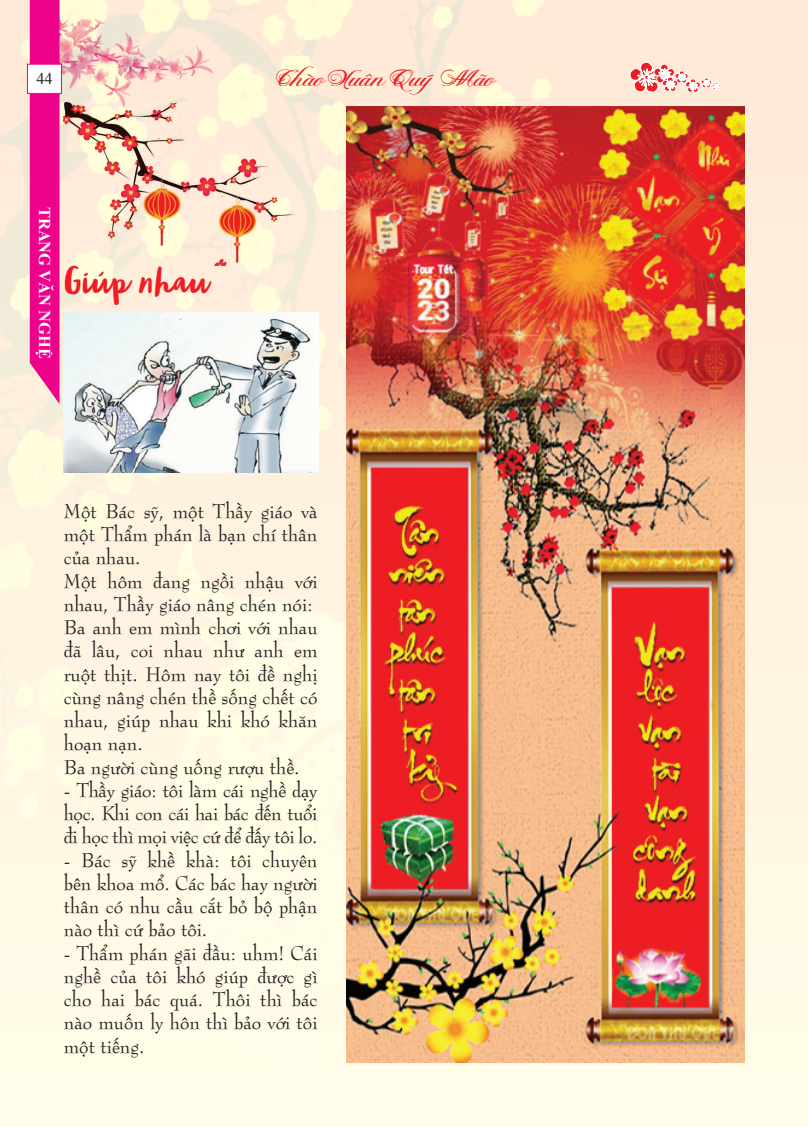
<style>
.page{position:relative;width:808px;height:1127px;background:#fff}
.page>*{position:absolute;margin:0;border:0;box-sizing:border-box;transform-origin:0 0}
.t1{font:30px "SVN Blog Script";color:#ee1d23}
.t2{font:italic 25.5px "UTM Novido";color:#ee1d23;scale:1.19 1}
.t3{font:19.5px/23.2px "UVN Bai Hoc";color:#231f20;text-align:justify}
.t4{font:700 16.5px "Times New Roman";color:#fff}
.t5{font:16.2px "Times New Roman";color:#231f20}
</style>
<div class="page">
<div style="left:0;top:0;width:808px;height:1127px;background:linear-gradient(to right,#fef8e3,#fff0dc)"></div>
<img style="left:60px;top:17px;width:170px;height:91px">
<div style="left:30px;top:0;width:30px;height:404px;background:#ed028c"></div>
<div style="left:27px;top:64px;width:34px;height:29px;background:#fff"></div>
<div style="left:27px;top:64px;width:35px;height:30px;border:1px solid #ed028c"></div>
<svg style="left:630px;top:62px;width:90px;height:30px"></svg>
<img style="left:806px;top:0;width:2px;height:1127px">
<img style="left:64px;top:102px;width:260px;height:164px">
<img style="left:346px;top:106px;width:398px;height:956px">
<img style="left:64px;top:312px;width:255px;height:160px">
<p class="t5" style="left:36px;top:68px;width:18px">44</p>
<h2 class="t2" style="left:278px;top:60px;width:182px">Chào Xuân QuýMão</h2>
<p class="t4" style="left:56px;top:207px;width:153px;rotate:90deg">TRANG VĂN NGHỆ</p>
<h1 class="t1" style="left:64px;top:264px;width:147px">Giúp nhau</h1>
<p class="t3" style="left:64px;top:498px;width:255px;text-align:left">Một Bác sỹ, một Thầy giáo và một Thẩm phán là bạn chí thân của nhau.<br>Một hôm đang ngồi nhậu với nhau, Thầy giáo nâng chén nói:<br>Ba anh em mình chơi với nhau đã lâu, coi nhau như anh em ruột thịt. Hôm nay tôi đề nghị cùng nâng chén thề sống chết có nhau, giúp nhau khi khó khăn hoạn nạn.<br>Ba người cùng uống rượu thề.</p>
<p class="t3" style="left:64px;top:777px;width:255px">- Thầy giáo: tôi làm cái nghề dạy học. Khi con cái hai bác đến tuổi đi học thì mọi việc cứ để đấy tôi lo.</p>
<p class="t3" style="left:64px;top:846px;width:255px">- Bác sỹ khề khà: tôi chuyên bên khoa mổ. Các bác hay người thân có nhu cầu cắt bỏ bộ phận nào thì cứ bảo tôi.</p>
<p class="t3" style="left:64px;top:939px;width:255px">- Thẩm phán gãi đầu: uhm! Cái nghề của tôi khó giúp được gì cho hai bác quá. Thôi thì bác nào muốn ly hôn thì bảo với tôi một tiếng.</p>
</div>
